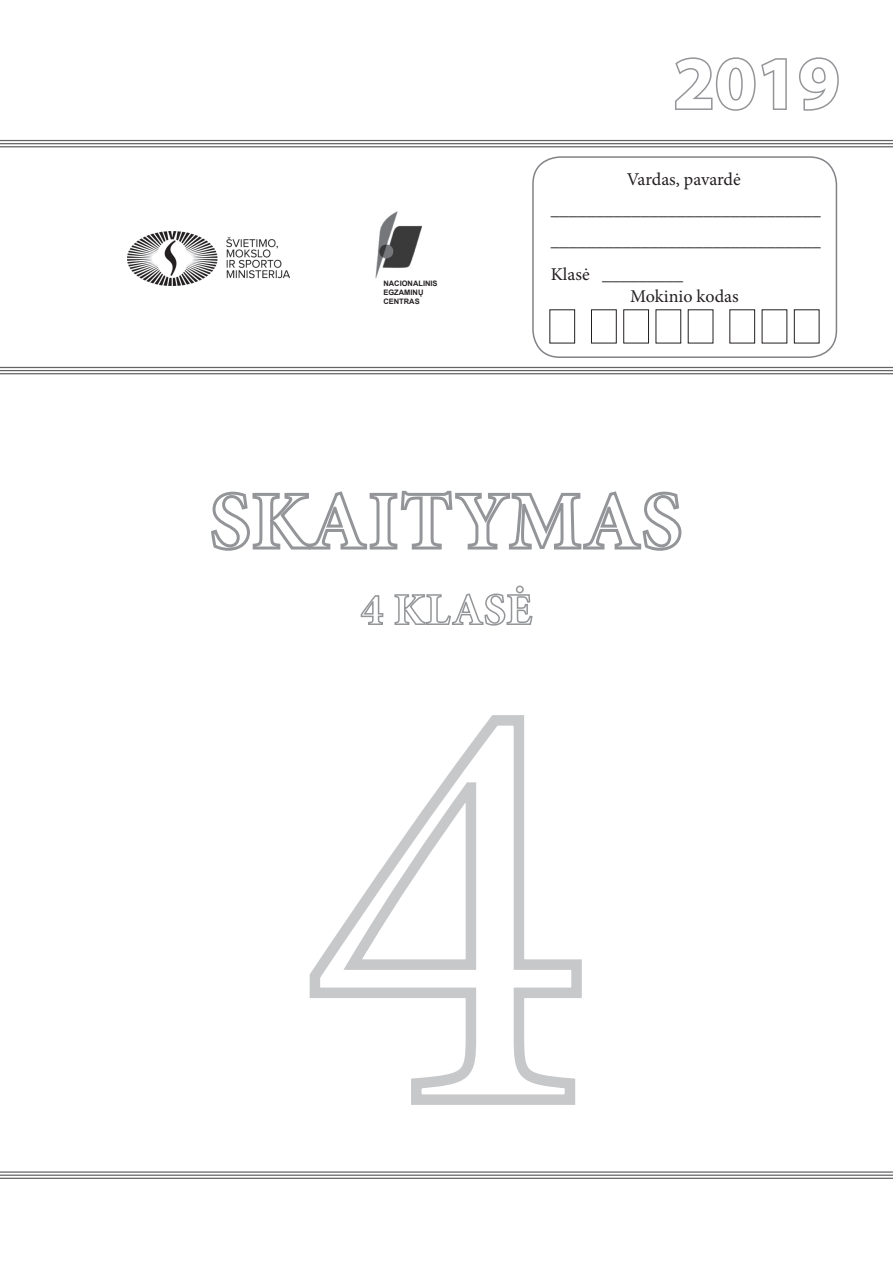
<style>
.page{position:relative;width:893px;height:1263px;background:#fff}
.page>*{position:absolute;margin:0;border:0;box-sizing:border-box;transform-origin:0 0}
.t1{font:700 75px "Myriad Pro";color:#fff}
.t2{font:18px/30.2px "Minion Pro";color:#231f20;text-align:center}
.t3{font:700 7.5px/9px "Arial";color:#231f20}
</style>
<div class="page">
<svg style="left:309px;top:715px;width:273px;height:390px"></svg>
<svg style="left:675px;top:57px;width:112px;height:54px"></svg>
<svg style="left:799px;top:57px;width:40px;height:54px"></svg>
<svg style="left:0;top:139px;width:893px;height:236px"></svg>
<svg style="left:0;top:143px;width:893px;height:228px"></svg>
<svg style="left:0;top:146px;width:893px;height:222px"></svg>
<div style="left:550px;top:310px;width:25px;height:33px;background:#fff"></div>
<div style="left:549px;top:309px;width:26px;height:34px;border:1px solid #231f20"></div>
<div style="left:591px;top:310px;width:25px;height:33px;background:#fff"></div>
<div style="left:591px;top:309px;width:26px;height:34px;border:1px solid #231f20"></div>
<div style="left:624px;top:310px;width:24px;height:33px;background:#fff"></div>
<div style="left:623px;top:309px;width:26px;height:34px;border:1px solid #231f20"></div>
<div style="left:656px;top:310px;width:25px;height:33px;background:#fff"></div>
<div style="left:656px;top:309px;width:25px;height:34px;border:1px solid #231f20"></div>
<div style="left:688px;top:310px;width:25px;height:33px;background:#fff"></div>
<div style="left:730px;top:310px;width:25px;height:33px;background:#fff"></div>
<div style="left:729px;top:309px;width:26px;height:34px;border:1px solid #231f20"></div>
<div style="left:762px;top:310px;width:25px;height:33px;background:#fff"></div>
<div style="left:794px;top:310px;width:25px;height:33px;background:#fff"></div>
<div style="left:794px;top:309px;width:25px;height:34px;border:1px solid #231f20"></div>
<div style="left:532px;top:156px;width:305px;height:202px;border:2px solid #808285;border-radius:27px"></div>
<svg style="left:211px;top:490px;width:471px;height:61px"></svg>
<svg style="left:360px;top:595px;width:24px;height:30px"></svg>
<svg style="left:394px;top:585px;width:139px;height:41px"></svg>
<svg style="left:0;top:1171px;width:893px;height:2px;background:#9c9c9f"></svg>
<svg style="left:0;top:1174px;width:893px;height:4px"></svg>
<svg style="left:0;top:1178px;width:893px;height:1px"></svg>
<img style="left:376px;top:212px;width:45px;height:66px">
<img style="left:127px;top:232px;width:162px;height:54px">
<p class="t3" style="left:383px;top:279px;width:56px">NACIONALINIS<br>EGZAMINŲ<br>CENTRAS</p>
<h1 class="t1" style="left:673px;top:34px;width:168px">2019</h1>
<p class="t2" style="left:551px;top:165px;width:271px">Vardas, pavardė ______________________________ ______________________________</p>
<p class="t2" style="left:630px;top:263px;width:110px;line-height:21.6px;text-align:left;text-indent:-79px">Klasė _________<br>Mokinio kodas</p>
</div>
